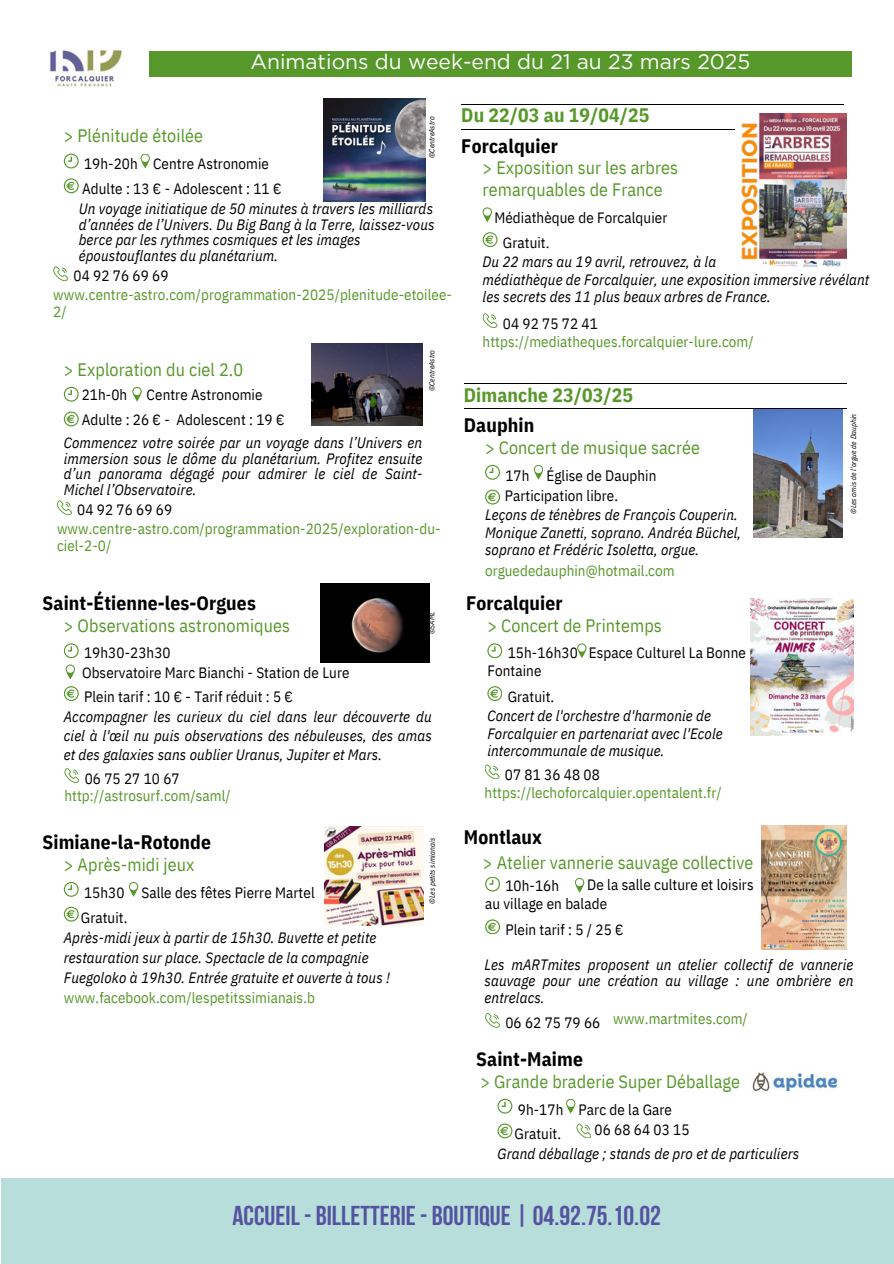
<style>
.page{position:relative;width:894px;height:1264px;background:#fff}
.page>*{position:absolute;margin:0;border:0;box-sizing:border-box;transform-origin:0 0}
.t1{font:700 27.15px "Bebas Neue";color:#55539f}
.t2{font:21px "Gotham";color:#fff}
.t3{font:700 19.5px "IBM Plex Sans Cond";letter-spacing:.005em;color:#000}
.t4{font:700 19.5px/30.3px "IBM Plex Sans Cond";letter-spacing:.005em;color:#57982a}
.t5{font:18px/21.3px "IBM Plex Sans Cond";letter-spacing:.005em;color:#57982a}
.t6{font:italic 15px/15.8px "IBM Plex Sans Cond";letter-spacing:.005em;color:#000}
.t7{font:15px/24.8px "IBM Plex Sans Cond";letter-spacing:.005em;color:#000}
.t8{font:15px/16.8px "IBM Plex Sans Cond";letter-spacing:.005em;color:#57982a}
.t9{font:italic 7.5px "IBM Plex Sans Cond";letter-spacing:.005em;color:#000}
.s1{font-style:normal}
.s2{color:#000}
.s3{font-style:normal;color:#57982a}
</style>
<div class="page">
<svg style="left:64px;top:154px;width:15px;height:14px"></svg>
<svg style="left:64px;top:178px;width:15px;height:15px"></svg>
<svg style="left:53px;top:266px;width:15px;height:15px"></svg>
<svg style="left:140px;top:154px;width:10px;height:14px"></svg>
<svg style="left:64px;top:387px;width:15px;height:14px"></svg>
<svg style="left:64px;top:411px;width:15px;height:15px"></svg>
<svg style="left:57px;top:500px;width:15px;height:15px"></svg>
<svg style="left:132px;top:387px;width:10px;height:14px"></svg>
<svg style="left:64px;top:686px;width:15px;height:15px"></svg>
<svg style="left:64px;top:643px;width:15px;height:15px"></svg>
<svg style="left:64px;top:768px;width:15px;height:15px"></svg>
<svg style="left:66px;top:664px;width:9px;height:15px"></svg>
<img style="left:323px;top:99px;width:103px;height:102px">
<img style="left:311px;top:344px;width:111px;height:82px">
<img style="left:320px;top:583px;width:109px;height:79px">
<img style="left:324px;top:826px;width:99px;height:99px">
<svg style="left:64px;top:882px;width:15px;height:14px"></svg>
<svg style="left:64px;top:906px;width:15px;height:15px"></svg>
<svg style="left:129px;top:882px;width:9px;height:14px"></svg>
<hr style="left:461px;top:104px;width:383px;height:1px;background:#000">
<hr style="left:461px;top:130px;width:383px;height:1px;background:#000">
<img style="left:735px;top:113px;width:111px;height:154px">
<hr style="left:463px;top:383px;width:383px;height:1px;background:#000">
<hr style="left:463px;top:409px;width:383px;height:1px;background:#000">
<svg style="left:483px;top:313px;width:14px;height:15px"></svg>
<svg style="left:482px;top:207px;width:10px;height:15px"></svg>
<svg style="left:482px;top:232px;width:15px;height:15px"></svg>
<svg style="left:485px;top:465px;width:15px;height:15px"></svg>
<svg style="left:485px;top:489px;width:15px;height:15px"></svg>
<svg style="left:533px;top:465px;width:10px;height:15px"></svg>
<svg style="left:487px;top:686px;width:15px;height:15px"></svg>
<svg style="left:487px;top:643px;width:15px;height:15px"></svg>
<svg style="left:485px;top:764px;width:14px;height:15px"></svg>
<svg style="left:577px;top:643px;width:9px;height:15px"></svg>
<img style="left:753px;top:410px;width:89px;height:127px">
<img style="left:750px;top:598px;width:102px;height:137px">
<img style="left:761px;top:825px;width:85px;height:124px">
<svg style="left:485px;top:919px;width:15px;height:15px"></svg>
<svg style="left:485px;top:877px;width:15px;height:14px"></svg>
<svg style="left:485px;top:1013px;width:15px;height:14px"></svg>
<div style="left:1px;top:1178px;width:892px;height:85px;background:#b7deda"></div>
<div style="left:149px;top:51px;width:701px;height:25px;background:#57982a"></div>
<svg style="left:575px;top:878px;width:9px;height:14px"></svg>
<img style="left:49px;top:50px;width:73px;height:37px">
<svg style="left:497px;top:1098px;width:15px;height:15px"></svg>
<svg style="left:497px;top:1123px;width:15px;height:15px"></svg>
<svg style="left:576px;top:1123px;width:15px;height:15px"></svg>
<svg style="left:566px;top:1099px;width:9px;height:14px"></svg>
<img style="left:752px;top:1072px;width:86px;height:20px">
<h5 class="t2" style="left:250px;top:49px;width:501px">Animations du week-end du 21 au 23 mars 2025</h5>
<h3 class="t9" style="left:426px;top:158px;width:43px;rotate:-90deg">©CentreAstro</h3>
<h5 class="t5" style="left:64px;top:125px;width:141px">&gt; Plénitude étoilée</h5>
<p class="t7" style="left:84px;top:151px;width:55px">19h-20h</p>
<h4 class="t7" style="left:153px;top:151px;width:117px">Centre Astronomie</h4>
<h5 class="t6" style="left:79px;top:178px;width:356px;line-height:20.2px"><span class="s1">Adulte : 13 € - Adolescent : 11 €<br></span>Un voyage initiatique de 50 minutes à travers les milliards</h5>
<h5 class="t6" style="left:79px;top:216px;width:357px">d’années de l’Univers. Du Big Bang à la Terre, laissez-vous berce par les rythmes cosmiques et les images époustouflantes du planétarium.</h5>
<h5 class="t7" style="left:74px;top:263px;width:96px">04 92 76 69 69</h5>
<h5 class="t8" style="left:53px;top:286px;width:400px">www.centre-astro.com/programmation-2025/plenitude-etoilee-<br>2/</h5>
<p class="t9" style="left:426px;top:391px;width:43px;rotate:-90deg">©CentreAstro</p>
<h5 class="t5" style="left:64px;top:358px;width:181px">&gt; Exploration du ciel 2.0</h5>
<h5 class="t7" style="left:82px;top:382px;width:204px">21h-0h<br>Adulte : 26 € - Adolescent : 19 €</h5>
<h5 class="t7" style="left:147px;top:382px;width:117px">Centre Astronomie</h5>
<h5 class="t6" style="left:64px;top:434px;width:360px;text-align:justify">Commencez votre soirée par un voyage dans l’Univers en immersion sous le dôme du planétarium. Profitez ensuite d’un panorama dégagé pour admirer le ciel de Saint-Michel l’Observatoire.</h5>
<h5 class="t7" style="left:77px;top:497px;width:96px">04 92 76 69 69</h5>
<h2 class="t8" style="left:57px;top:520px;width:385px">www.centre-astro.com/programmation-2025/exploration-du&shy;ciel-2-0/</h2>
<h5 class="t4" style="left:461px;top:100px;width:189px">Du 22/03 au 19/04/25<br><span class="s2">Forcalquier</span></h5>
<p class="t5" style="left:482px;top:157px;width:197px">&gt; Exposition sur les arbres remarquables de France</p>
<h5 class="t7" style="left:494px;top:205px;width:174px">Médiathèque de Forcalquier</h5>
<h5 class="t7" style="left:502px;top:230px;width:48px">Gratuit.</h5>
<h5 class="t6" style="left:482px;top:253px;width:388px;line-height:17.4px">Du 22 mars au 19 avril, retrouvez, à la<br>médiathèque de Forcalquier, une exposition immersive révélant les secrets des 11 plus beaux arbres de France.</h5>
<p class="t7" style="left:502px;top:311px;width:96px">04 92 75 72 41</p>
<h5 class="t8" style="left:482px;top:332px;width:272px">https://mediatheques.forcalquier-lure.com/</h5>
<p class="t4" style="left:463px;top:379px;width:170px">Dimanche 23/03/25<br><span class="s2">Dauphin</span></p>
<h4 class="t5" style="left:485px;top:436px;width:216px">&gt; Concert de musique sacrée</h4>
<h5 class="t7" style="left:505px;top:462px;width:26px">17h</h5>
<p class="t7" style="left:546px;top:462px;width:111px">Église de Dauphin</p>
<h2 class="t6" style="left:485px;top:486px;width:257px;line-height:18px;text-indent:20px"><span class="s1">Participation libre.<br></span>Leçons de ténèbres de François Couperin.<br>Monique Zanetti, soprano. Andréa Büchel, soprano et Frédéric Isoletta, orgue.</h2>
<h2 class="t8" style="left:485px;top:561px;width:191px">orguededauphin@hotmail.com</h2>
<p class="t9" style="left:848px;top:514px;width:102px;rotate:-90deg">©Les amis de l'orgue de Dauphin</p>
<p class="t3" style="left:43px;top:590px;width:215px">Saint-Étienne-les-Orgues</p>
<h4 class="t3" style="left:466px;top:590px;width:98px">Forcalquier</h4>
<p class="t9" style="left:426px;top:634px;width:24px;rotate:-90deg">©SAML</p>
<h5 class="t5" style="left:64px;top:614px;width:228px">&gt; Observations astronomiques</h5>
<h5 class="t5" style="left:487px;top:614px;width:176px">&gt; Concert de Printemps</h5>
<h5 class="t7" style="left:84px;top:640px;width:88px">19h30-23h30</h5>
<p class="t7" style="left:82px;top:660px;width:269px">Observatoire Marc Bianchi - Station de Lure</p>
<h2 class="t7" style="left:84px;top:684px;width:210px">Plein tarif : 10 € - Tarif réduit : 5 €</h2>
<p class="t6" style="left:64px;top:706px;width:369px;line-height:19.2px;text-align:justify">Accompagner les curieux du ciel dans leur découverte du ciel à l'œil nu puis observations des nébuleuses, des amas et des galaxies sans oublier Uranus, Jupiter et Mars.</p>
<h4 class="t7" style="left:85px;top:765px;width:96px">06 75 27 10 67</h4>
<h5 class="t8" style="left:64px;top:787px;width:168px">http://astrosurf.com/saml/</h5>
<h5 class="t3" style="left:43px;top:829px;width:170px">Simiane-la-Rotonde</h5>
<h5 class="t5" style="left:64px;top:853px;width:132px">&gt; Après-midi jeux</h5>
<h5 class="t7" style="left:81px;top:879px;width:48px">15h30<br>Gratuit.</h5>
<h5 class="t7" style="left:141px;top:879px;width:175px">Salle des fêtes Pierre Martel</h5>
<h5 class="t6" style="left:64px;top:926px;width:327px;line-height:20.2px">Après-midi jeux à partir de 15h30. Buvette et petite restauration sur place. Spectacle de la compagnie Fuegoloko à 19h30. Entrée gratuite et ouverte à tous ! <span class="s3">www.facebook.com/lespetitssimianais.b</span></h5>
<h4 class="t9" style="left:427px;top:903px;width:67px;rotate:-90deg">©Les petits simianais</h4>
<h4 class="t7" style="left:507px;top:640px;width:72px">15h-16h30</h4>
<h5 class="t7" style="left:588px;top:640px;width:159px">Espace Culturel La Bonne</h5>
<p class="t7" style="left:487px;top:658px;width:55px">Fontaine</p>
<h6 class="t7" style="left:507px;top:684px;width:48px">Gratuit.</h6>
<h5 class="t6" style="left:487px;top:707px;width:237px;line-height:17.4px">Concert de l'orchestre d'harmonie de<br>Forcalquier en partenariat avec l'Ecole intercommunale de musique.</h5>
<h5 class="t7" style="left:504px;top:761px;width:96px">07 81 36 48 08</h5>
<h5 class="t8" style="left:484px;top:784px;width:238px">https://lechoforcalquier.opentalent.fr/</h5>
<h2 class="t3" style="left:463px;top:823px;width:80px">Montlaux</h2>
<h5 class="t5" style="left:483px;top:852px;width:272px">&gt; Atelier vannerie sauvage collective</h5>
<h5 class="t7" style="left:587px;top:871px;width:168px">De la salle culture et loisirs</h5>
<h5 class="t7" style="left:505px;top:873px;width:55px">10h-16h</h5>
<h5 class="t7" style="left:485px;top:891px;width:123px">au village en balade</h5>
<h2 class="t7" style="left:505px;top:917px;width:120px">Plein tarif : 5 / 25 €</h2>
<h4 class="t6" style="left:484px;top:955px;width:370px;line-height:16.8px;text-align:justify">Les mARTmites proposent un atelier collectif de vannerie sauvage pour une création au village : une ombrière en entrelacs.</h4>
<h5 class="t7" style="left:505px;top:1010px;width:96px">06 62 75 79 66</h5>
<h5 class="t8" style="left:613px;top:1009px;width:136px">www.martmites.com/</h5>
<h4 class="t3" style="left:476px;top:1045px;width:108px">Saint-Maime</h4>
<h5 class="t5" style="left:480px;top:1070px;width:261px">&gt; Grande braderie Super Déballage</h5>
<h5 class="t7" style="left:514px;top:1096px;width:50px">9h-17h<br>Gratuit.</h5>
<h5 class="t7" style="left:578px;top:1096px;width:95px">Parc de la Gare</h5>
<p class="t6" style="left:497px;top:1145px;width:303px">Grand déballage ; stands de pro et de particuliers</p>
<h5 class="t7" style="left:594px;top:1116px;width:96px">06 68 64 03 15</h5>
<h5 class="t1" style="left:232px;top:1204px;width:429px">ACCUEIL- BILLETTERIE- BOUTIQUE | 04.92.75.10.02</h5>
</div>
